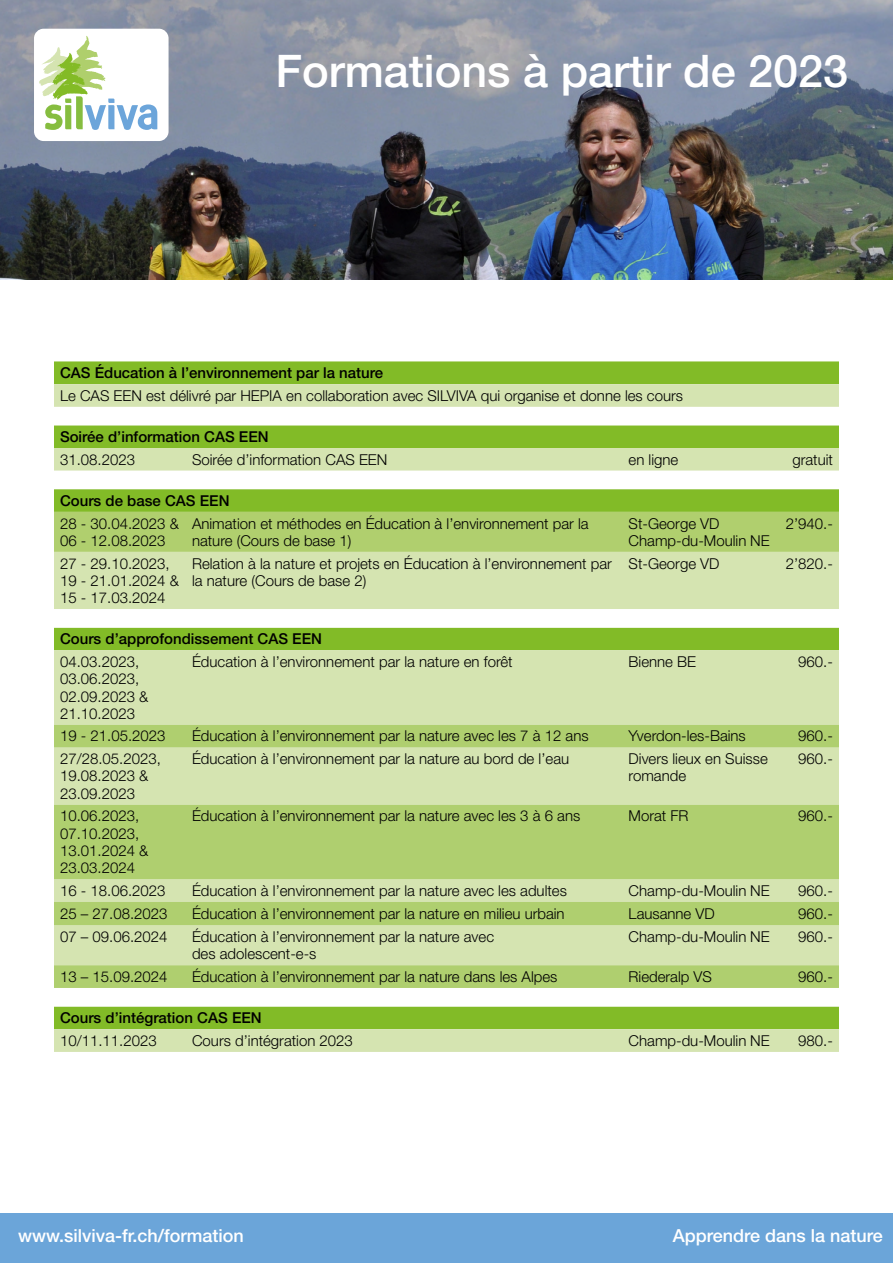
<style>
.page{position:relative;width:893px;height:1263px;background:#fff}
.page>*{position:absolute;margin:0;border:0;box-sizing:border-box;transform-origin:0 0}
.t1{font:500 45px "Helvetica Neue LT Std";color:#fff}
.t2{font:500 18px "Helvetica Neue LT Std";color:#fff}
.t3{font:300 15px/17.2px "Helvetica Neue LT Std";color:#000}
.t4{font:500 15px "Helvetica Neue LT Std";color:#000}
</style>
<div class="page">
<img style="left:0;top:0;width:893px;height:279px">
<div style="left:34px;top:29px;width:135px;height:112px;background:#fff;border-radius:10px"></div>
<svg style="left:39px;top:36px;width:118px;height:94px"></svg>
<div style="left:54px;top:361px;width:785px;height:23px;background:#82bb27"></div>
<svg style="left:54px;top:384px;width:785px;height:668px;background:#bad785"></svg>
<svg style="left:54px;top:407px;width:785px;height:599px;fill:#d5e4b1"></svg>
<div style="left:54px;top:512px;width:785px;height:40px;background:#b0cf6e"></div>
<svg style="left:54px;top:725px;width:785px;height:263px;background:#c0d88d"></svg>
<div style="left:0;top:1213px;width:893px;height:50px;background:#6ba5d9"></div>
<h1 class="t1" style="left:276px;top:44px;width:574px">Formations à partir de 2023</h1>
<p class="t4" style="left:60px;top:364px;width:325px">CAS Éducation à l’environnement par la nature</p>
<p class="t3" style="left:60px;top:387px;width:625px">Le CAS EEN est délivré par HEPIA en collaboration avec SILVIVA qui organise et donne les cours</p>
<p class="t4" style="left:60px;top:428px;width:210px">Soirée d’information CAS EEN</p>
<p class="t3" style="left:60px;top:450px;width:77px">31.08.2023</p>
<p class="t3" style="left:192px;top:450px;width:197px">Soirée d’information CAS EEN</p>
<p class="t3" style="left:629px;top:450px;width:51px">en ligne</p>
<p class="t3" style="left:792px;top:450px;width:42px">gratuit</p>
<p class="t4" style="left:60px;top:492px;width:171px">Cours de base CAS EEN</p>
<p class="t3" style="left:60px;top:514px;width:120px">28 - 30.04.2023 &amp;<br>06 - 12.08.2023</p>
<p class="t3" style="left:192px;top:514px;width:398px">Animation et méthodes en Éducation à l’environnement par la nature (Cours de base 1)</p>
<p class="t3" style="left:629px;top:514px;width:143px">St-George VD<br>Champ-du-Moulin NE</p>
<p class="t3" style="left:786px;top:514px;width:49px">2’940.-</p>
<p class="t3" style="left:60px;top:554px;width:120px">27 - 29.10.2023,<br>19 - 21.01.2024 &amp;<br>15 - 17.03.2024</p>
<p class="t3" style="left:192px;top:554px;width:421px">Relation à la nature et projets en Éducation à l’environnement par la nature (Cours de base 2)</p>
<p class="t3" style="left:629px;top:554px;width:92px">St-George VD</p>
<p class="t3" style="left:786px;top:554px;width:49px">2’820.-</p>
<p class="t4" style="left:60px;top:630px;width:264px">Cours d’approfondissement CAS EEN</p>
<p class="t3" style="left:60px;top:653px;width:90px">04.03.2023,<br>03.06.2023,<br>02.09.2023 &amp;<br>21.10.2023</p>
<p class="t3" style="left:192px;top:653px;width:322px">Éducation à l’environnement par la nature en forêt</p>
<p class="t3" style="left:629px;top:653px;width:69px">Bienne BE</p>
<p class="t3" style="left:798px;top:653px;width:36px">960.-</p>
<p class="t3" style="left:60px;top:727px;width:107px">19 - 21.05.2023</p>
<p class="t3" style="left:192px;top:727px;width:398px">Éducation à l’environnement par la nature avec les 7 à 12 ans</p>
<p class="t3" style="left:629px;top:727px;width:119px">Yverdon-les-Bains</p>
<p class="t3" style="left:798px;top:727px;width:36px">960.-</p>
<p class="t3" style="left:60px;top:750px;width:102px">27/28.05.2023,<br>19.08.2023 &amp;<br>23.09.2023</p>
<p class="t3" style="left:192px;top:750px;width:379px">Éducation à l’environnement par la nature au bord de l’eau</p>
<p class="t3" style="left:629px;top:750px;width:141px">Divers lieux en Suisse romande</p>
<p class="t3" style="left:798px;top:750px;width:36px">960.-</p>
<p class="t3" style="left:60px;top:807px;width:90px">10.06.2023,<br>07.10.2023,<br>13.01.2024 &amp;<br>23.03.2024</p>
<p class="t3" style="left:192px;top:807px;width:390px">Éducation à l’environnement par la nature avec les 3 à 6 ans</p>
<p class="t3" style="left:629px;top:807px;width:62px">Morat FR</p>
<p class="t3" style="left:798px;top:807px;width:36px">960.-</p>
<p class="t3" style="left:60px;top:882px;width:107px">16 - 18.06.2023</p>
<p class="t3" style="left:192px;top:882px;width:376px">Éducation à l’environnement par la nature avec les adultes</p>
<p class="t3" style="left:629px;top:882px;width:143px">Champ-du-Moulin NE</p>
<p class="t3" style="left:798px;top:882px;width:36px">960.-</p>
<p class="t3" style="left:60px;top:904px;width:109px">25 – 27.08.2023</p>
<p class="t3" style="left:192px;top:904px;width:374px">Éducation à l’environnement par la nature en milieu urbain</p>
<p class="t3" style="left:629px;top:904px;width:88px">Lausanne VD</p>
<p class="t3" style="left:798px;top:904px;width:36px">960.-</p>
<p class="t3" style="left:60px;top:928px;width:109px">07 – 09.06.2024</p>
<p class="t3" style="left:192px;top:928px;width:304px">Éducation à l’environnement par la nature avec des adolescent-e-s</p>
<p class="t3" style="left:629px;top:928px;width:143px">Champ-du-Moulin NE</p>
<p class="t3" style="left:798px;top:928px;width:36px">960.-</p>
<p class="t3" style="left:60px;top:968px;width:109px">13 – 15.09.2024</p>
<p class="t3" style="left:192px;top:968px;width:367px">Éducation à l’environnement par la nature dans les Alpes</p>
<p class="t3" style="left:629px;top:968px;width:85px">Riederalp VS</p>
<p class="t3" style="left:798px;top:968px;width:36px">960.-</p>
<p class="t4" style="left:60px;top:1009px;width:203px">Cours d’intégration CAS EEN</p>
<p class="t3" style="left:60px;top:1032px;width:98px">10/11.11.2023</p>
<p class="t3" style="left:192px;top:1032px;width:162px">Cours d’intégration 2023</p>
<p class="t3" style="left:629px;top:1032px;width:143px">Champ-du-Moulin NE</p>
<p class="t3" style="left:798px;top:1032px;width:36px">980.-</p>
<p class="t2" style="left:18px;top:1225px;width:227px">www.silviva-fr.ch/formation</p>
<p class="t2" style="left:673px;top:1225px;width:212px">Apprendre dans la nature</p>
</div>
